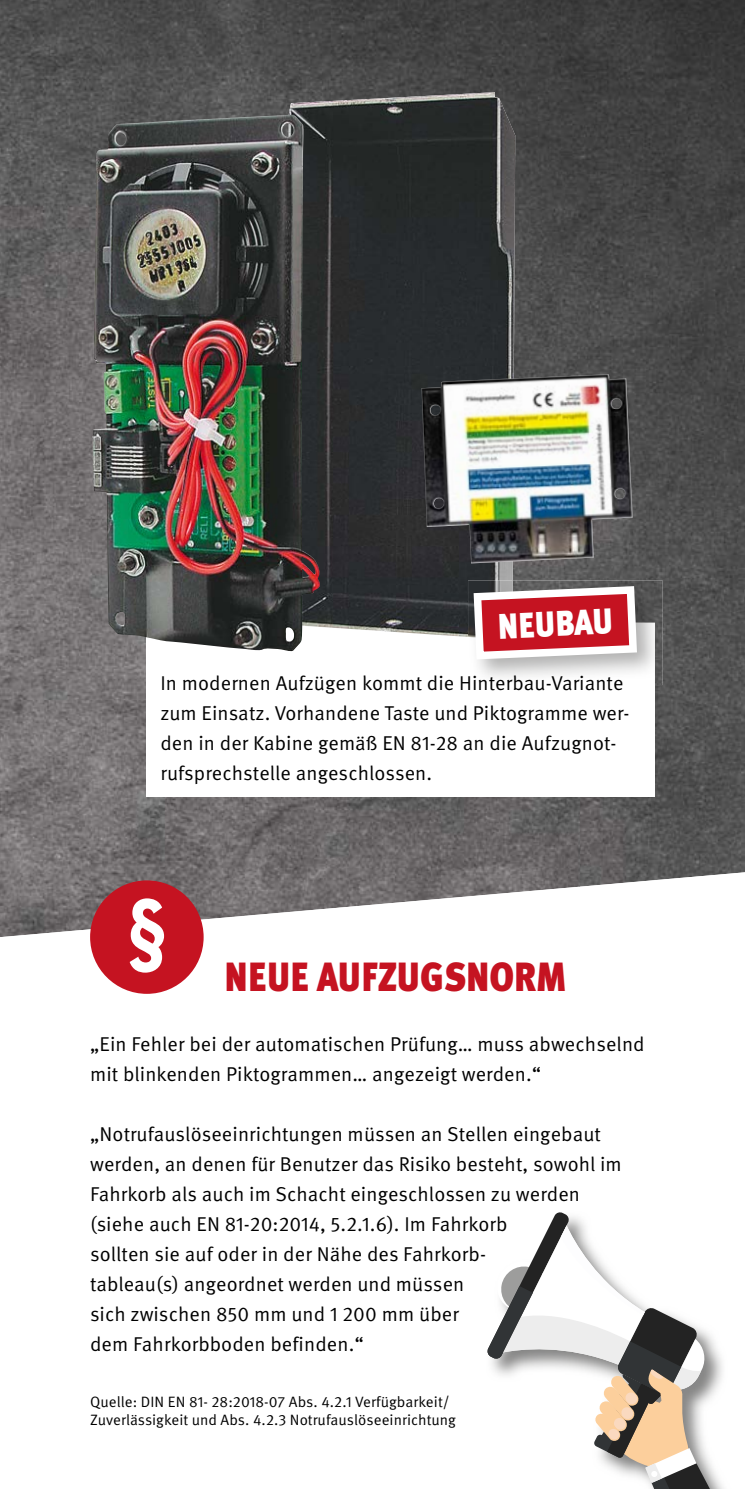
<style>
.page{position:relative;width:745px;height:1489px;background:#fff}
.page>*{position:absolute;margin:0;border:0;box-sizing:border-box;transform-origin:0 0}
.t1{font:900 50px "Meta Pro";letter-spacing:-.035em;color:#c51321;scale:.8 1}
.t2{font:900 43.75px "Meta Pro";color:#fff;scale:.8 1}
.t3{font:20px/30px "Meta Pro Norm";letter-spacing:.005em;color:#000}
.t4{font:15px/18px "Meta Pro Norm";letter-spacing:.005em;color:#000}
</style>
<div class="page">
<img style="left:0;top:0;width:330px;height:700px">
<img style="left:330px;top:0;width:414px;height:174px">
<img style="left:515px;top:174px;width:229px;height:438px">
<img style="left:579px;top:612px;width:165px;height:258px">
<img style="left:0;top:700px;width:165px;height:170px">
<img style="left:165px;top:797px;width:414px;height:73px">
<svg style="left:0;top:870px;width:744px;height:124px"></svg>
<div style="left:147px;top:622px;width:507px;height:174px;background:#fff"></div>
<img style="left:287px;top:92px;width:228px;height:545px">
<img style="left:92px;top:115px;width:229px;height:537px">
<img style="left:421px;top:374px;width:211px;height:189px">
<svg style="left:487px;top:1212px;width:236px;height:276px"></svg>
<div style="left:650px;top:1470px;width:7px;height:7px;background:#fff;border-radius:2px"></div>
<img style="left:512px;top:580px;width:150px;height:105px">
<img style="left:477px;top:622px;width:177px;height:63px">
<img style="left:467px;top:580px;width:45px;height:58px">
<svg style="left:473px;top:586px;width:163px;height:73px"></svg>
<div style="left:90px;top:880px;width:113px;height:113px;background:#c51321;border-radius:50%"></div>
<svg style="left:129px;top:898px;width:35px;height:74px"></svg>
<h2 class="t2" style="left:495px;top:589px;width:147px;rotate:-3deg">neubau</h2>
<p class="t3" style="left:160px;top:667px;width:470px">In modernen Aufzügen kommt die Hinterbau-Variante zum Einsatz. Vorhandene Taste und Piktogramme wer&shy;den in der Kabine gemäß EN 81-28 an die Aufzugnot&shy;rufsprechstelle angeschlossen.</p>
<h1 class="t1" style="left:223px;top:933px;width:431px">neue aufzugsnorm</h1>
<p class="t3" style="left:90px;top:1027px;width:555px">„Ein Fehler bei der automatischen Prüfung… muss abwechselnd mit blinkenden Piktogrammen… angezeigt werden.“</p>
<p class="t3" style="left:90px;top:1117px;width:533px">„Notrufauslöseeinrichtungen müssen an Stellen eingebaut werden, an denen für Benutzer das Risiko besteht, sowohl im Fahrkorb als auch im Schacht eingeschlossen zu werden (siehe auch EN 81-20:2014, 5.2.1.6). Im Fahrkorb<br>sollten sie auf oder in der Nähe des Fahrkorb-<br>tableau(s) angeordnet werden und müssen<br>sich zwischen 850 mm und 1 200 mm über<br>dem Fahrkorbboden befinden.“</p>
<p class="t4" style="left:90px;top:1391px;width:367px">Quelle: DIN EN 81- 28:2018-07 Abs. 4.2.1 Verfügbarkeit/<br>Zuverlässigkeit und Abs. 4.2.3 Notrufauslöseeinrichtung</p>
</div>
